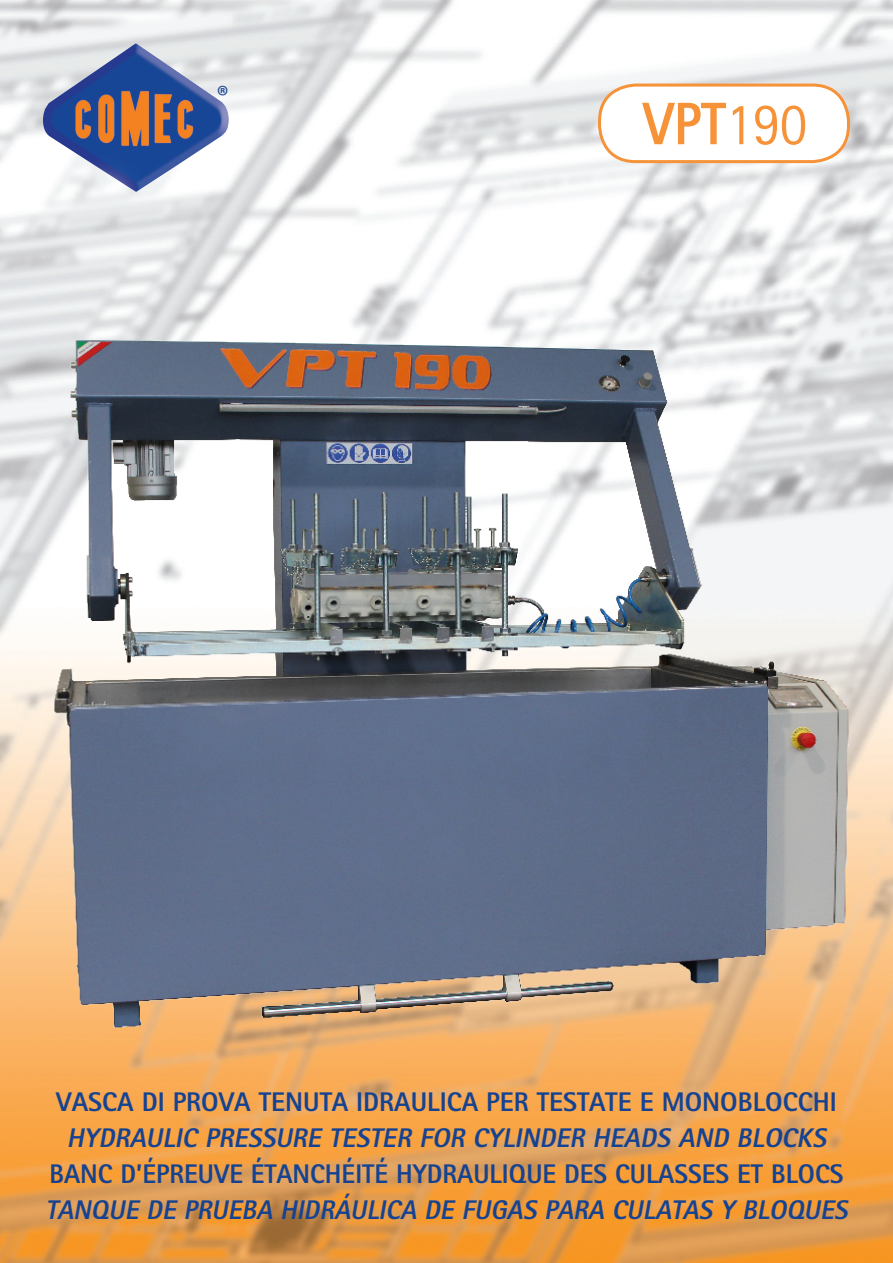
<style>
.page{position:relative;width:893px;height:1263px;background:#fff}
.page>*{position:absolute;margin:0;border:0;box-sizing:border-box;transform-origin:0 0}
.Normale{font:800 60px "Rotis Sans Serif";color:#f69238;scale:.9 1}
.t1{font:29.7px "Myriad Pro";color:#164391;scale:.95 1}
.t2{font:800 27px/36px "Rotis Sans Serif";color:#164391;text-align:center}
.t3{font:italic 800 27px "Rotis Sans Serif";color:#164391}
.s1{font-weight:400}
.s2{font-style:italic}
</style>
<div class="page">
<img style="left:0;top:0;width:893px;height:1263px">
<div style="left:599px;top:85px;width:249px;height:77px;background:#fff;border-radius:36px"></div>
<div style="left:598px;top:84px;width:252px;height:79px;border:3px solid #f69238;border-radius:36px"></div>
<img style="left:28px;top:240px;width:852px;height:823px">
<img style="left:43px;top:43px;width:186px;height:149px">
<p class="t1" style="left:217px;top:77px;width:14px">®</p>
<p class="Normale" style="left:643px;top:86px;width:184px">VPT<span class="s1">190</span></p>
<p class="t2" style="left:56px;top:1083px;width:782px">VASCA DI PROVA TENUTA IDRAULICA PER TESTATE E MONOBLOCCHI<br><span class="s2">HYDRAULIC PRESSURE TESTER FOR CYLINDER HEADS AND BLOCKS</span></p>
<p class="t2" style="left:49px;top:1155px;width:796px">BANC D’ÉPREUVE ÉTANCHÉITÉ HYDRAULIQUE DES CULASSES ET BLOCS</p>
<p class="t3" style="left:45px;top:1192px;width:810px">TANQUE DE PRUEBA HIDRÁULICA DE FUGAS PARA CULATAS Y BLOQUES</p>
</div>
